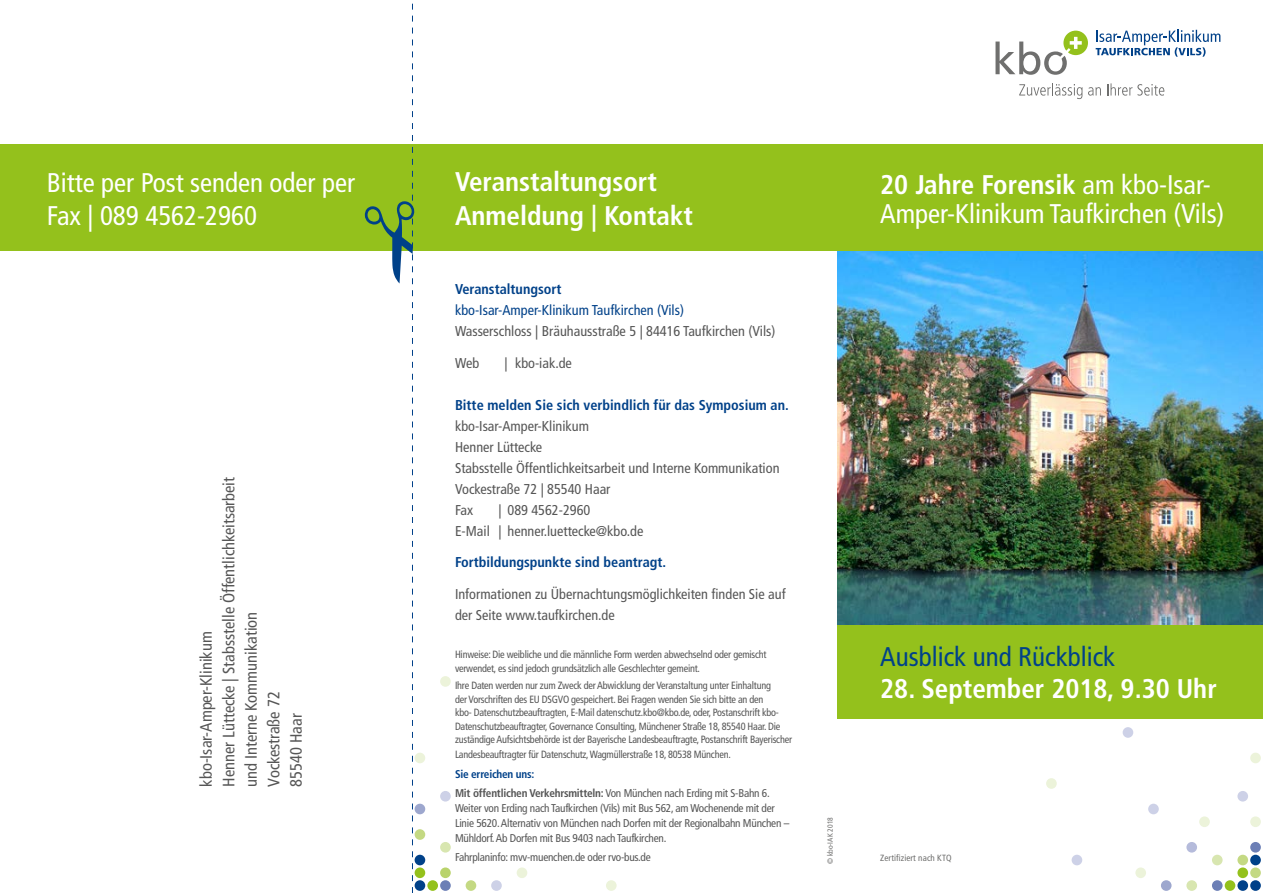
<style>
.page{position:relative;width:1263px;height:893px;background:#fff}
.page>*{position:absolute;margin:0;border:0;box-sizing:border-box;transform-origin:0 0}
.t1{font:condensed 27px/33px "Frutiger LT Com";color:#fff}
.t2{font:700 condensed 27px/34.5px "Frutiger LT Com";color:#fff}
.t3{font:condensed 27px "Frutiger LT Com";color:#004189}
.t4{font:condensed 16.5px/22.5px "Frutiger LT Com";color:#565656}
.t5{font:condensed 14.25px/21px "Frutiger LT Com";color:#565656}
.t6{font:700 condensed 14.25px "Frutiger LT Com";color:#004189}
.t7{font:condensed 14.25px "Frutiger LT Com";color:#004189}
.t8{font:condensed 11.25px/15px "Frutiger LT Com";letter-spacing:-.02em;color:#565656}
.t9{font:700 condensed 11.25px/19.2px "Frutiger LT Com";letter-spacing:-.02em;color:#565656}
.t10{font:condensed 10.5px/13.5px "Frutiger LT Com";letter-spacing:-.02em;color:#565656}
.t11{font:condensed 9px "Frutiger LT Com";letter-spacing:.01em;color:#6f6f6e}
.t12{font:condensed 7.5px "Frutiger LT Com";color:#6f6f6e}
.s1{color:#004189}
.s2{font-weight:400}
.s3{font-weight:700}
</style>
<div class="page">
<div style="left:1046px;top:778px;width:11px;height:11px;background:#ecf3da;border-radius:50%"></div>
<div style="left:1071px;top:855px;width:11px;height:10px;background:#cdd1e7;border-radius:50%"></div>
<div style="left:1123px;top:727px;width:10px;height:11px;background:#cdd1e7;border-radius:50%"></div>
<div style="left:1135px;top:867px;width:11px;height:11px;background:#ecf3da;border-radius:50%"></div>
<div style="left:1148px;top:804px;width:11px;height:10px;background:#cdd1e7;border-radius:50%"></div>
<div style="left:1161px;top:880px;width:10px;height:11px;background:#9da7ce;border-radius:50%"></div>
<div style="left:1186px;top:880px;width:11px;height:11px;background:#d8e6b0;border-radius:50%"></div>
<div style="left:1186px;top:842px;width:11px;height:11px;background:#b5bbdb;border-radius:50%"></div>
<div style="left:1199px;top:816px;width:11px;height:11px;background:#ecf3da;border-radius:50%"></div>
<div style="left:1212px;top:880px;width:10px;height:11px;background:#6c7fb6;border-radius:50%"></div>
<div style="left:1212px;top:855px;width:10px;height:10px;background:#d8e6b0;border-radius:50%"></div>
<div style="left:1225px;top:880px;width:10px;height:11px;background:#94c11c;border-radius:50%"></div>
<div style="left:1237px;top:880px;width:11px;height:11px;background:#004189;border-radius:50%"></div>
<div style="left:1237px;top:867px;width:11px;height:11px;background:#94c11c;border-radius:50%"></div>
<div style="left:1237px;top:855px;width:11px;height:10px;background:#c4d983;border-radius:50%"></div>
<div style="left:1237px;top:791px;width:11px;height:10px;background:#cdd1e7;border-radius:50%"></div>
<div style="left:1250px;top:880px;width:11px;height:11px;background:#004189;border-radius:50%"></div>
<div style="left:1250px;top:867px;width:11px;height:11px;background:#c4d983;border-radius:50%"></div>
<div style="left:1250px;top:855px;width:11px;height:10px;background:#004189;border-radius:50%"></div>
<div style="left:1250px;top:842px;width:11px;height:11px;background:#6c7fb6;border-radius:50%"></div>
<div style="left:1250px;top:816px;width:11px;height:11px;background:#ecf3da;border-radius:50%"></div>
<div style="left:1250px;top:753px;width:11px;height:10px;background:#ecf3da;border-radius:50%"></div>
<div style="left:606px;top:880px;width:11px;height:11px;background:#ecf3da;border-radius:50%"></div>
<div style="left:491px;top:880px;width:11px;height:11px;background:#cdd1e7;border-radius:50%"></div>
<div style="left:466px;top:880px;width:10px;height:11px;background:#c4d983;border-radius:50%"></div>
<div style="left:440px;top:880px;width:11px;height:11px;background:#6c7fb6;border-radius:50%"></div>
<div style="left:427px;top:880px;width:11px;height:11px;background:#94c11c;border-radius:50%"></div>
<div style="left:415px;top:880px;width:10px;height:11px;background:#004189;border-radius:50%"></div>
<div style="left:517px;top:867px;width:10px;height:11px;background:#ecf3da;border-radius:50%"></div>
<div style="left:440px;top:867px;width:11px;height:11px;background:#b9d36b;border-radius:50%"></div>
<div style="left:415px;top:867px;width:10px;height:11px;background:#94c11c;border-radius:50%"></div>
<div style="left:415px;top:855px;width:10px;height:10px;background:#004189;border-radius:50%"></div>
<div style="left:440px;top:842px;width:11px;height:11px;background:#d8e6b0;border-radius:50%"></div>
<div style="left:415px;top:829px;width:10px;height:11px;background:#c4d983;border-radius:50%"></div>
<div style="left:415px;top:804px;width:10px;height:10px;background:#9da7ce;border-radius:50%"></div>
<div style="left:440px;top:791px;width:11px;height:10px;background:#cdd1e7;border-radius:50%"></div>
<div style="left:415px;top:753px;width:10px;height:10px;background:#ecf3da;border-radius:50%"></div>
<div style="left:440px;top:676px;width:11px;height:11px;background:#ecf3da;border-radius:50%"></div>
<img style="left:838px;top:251px;width:425px;height:374px">
<div style="left:838px;top:145px;width:425px;height:106px;background:#94c11c"></div>
<div style="left:838px;top:625px;width:425px;height:94px;background:#94c11c"></div>
<div style="left:0;top:145px;width:838px;height:106px;background:#94c11c"></div>
<svg style="left:365px;top:3px;width:49px;height:890px"></svg>
<svg style="left:995px;top:31px;width:93px;height:44px"></svg>
<svg style="left:1096px;top:30px;width:124px;height:27px"></svg>
<svg style="left:1019px;top:83px;width:63px;height:16px"></svg>
<svg style="left:1088px;top:87px;width:13px;height:9px"></svg>
<svg style="left:1107px;top:83px;width:57px;height:13px"></svg>
<h1 class="t1" style="left:47px;top:166px;width:310px">Bitte per Post senden oder per<br>Fax | 089 4562-2960</h1>
<h2 class="t4" style="left:195px;top:787px;width:311px;rotate:-90deg">kbo-Isar-Amper-Klinikum<br>Henner Lüttecke | Stabsstelle Öffentlichkeitsarbeit und Interne Kommunikation<br>Vockestraße 72<br>85540 Haar</h2>
<h1 class="t2" style="left:455px;top:164px;width:240px">Veranstaltungsort<br>Anmeldung | Kontakt</h1>
<h3 class="t6" style="left:455px;top:281px;width:108px">Veranstaltungsort</h3>
<h3 class="t7" style="left:455px;top:302px;width:231px">kbo-Isar-Amper-Klinikum Taufkirchen (Vils)</h3>
<h3 class="t5" style="left:455px;top:321px;width:322px">Wasserschloss | Bräuhausstraße 5 | 84416 Taufkirchen (Vils)</h3>
<h3 class="t5" style="left:455px;top:352px;width:26px">Web</h3>
<h3 class="t5" style="left:504px;top:352px;width:69px">| kbo-iak.de</h3>
<h3 class="t6" style="left:455px;top:396px;width:335px">Bitte melden Sie sich verbindlich für das Symposium an.</h3>
<h3 class="t5" style="left:455px;top:415px;width:326px">kbo-Isar-Amper-Klinikum<br>Henner Lüttecke<br>Stabsstelle Öffentlichkeitsarbeit und Interne Kommunikation<br>Vockestraße 72 | 85540 Haar<br>Fax</h3>
<h3 class="t5" style="left:455px;top:499px;width:190px;text-indent:43px">| 089 4562-2960<br>E-Mail | henner.luettecke@kbo.de</h3>
<h3 class="t6" style="left:455px;top:554px;width:213px">Fortbildungspunkte sind beantragt.</h3>
<h3 class="t5" style="left:455px;top:583px;width:332px">Informationen zu Übernachtungsmöglichkeiten finden Sie auf der Seite www.taufkirchen.de</h3>
<p class="t10" style="left:455px;top:648px;width:313px">Hinweise: Die weibliche und die männliche Form werden abwechselnd oder gemischt verwendet, es sind jedoch grundsätzlich alle Geschlechter gemeint.</p>
<p class="t10" style="left:455px;top:679px;width:339px">Ihre Daten werden nur zum Zweck der Abwicklung der Veranstaltung unter Einhaltung<br>der Vorschriften des EU DSGVO gespeichert. Bei Fragen wenden Sie sich bitte an den<br>kbo- Datenschutzbeauftragten, E-Mail datenschutz.kbo@kbo.de, oder, Postanschrift kbo-Datenschutzbeauftragter, Governance Consulting, Münchener Straße 18, 85540 Haar. Die zuständige Aufsichtsbehörde ist der Bayerische Landesbeauftragte, Postanschrift Bayerischer</p>
<p class="t10" style="left:455px;top:748px;width:277px">Landesbeauftragter für Datenschutz, Wagmüllerstraße 18, 80538 München.</p>
<p class="t9" style="left:455px;top:764px;width:316px"><span class="s1">Sie erreichen uns:<br></span>Mit öffentlichen Verkehrsmitteln: <span class="s2">Von München nach Erding mit S-Bahn 6.</span></p>
<p class="t8" style="left:455px;top:800px;width:336px">Weiter von Erding nach Taufkirchen (Vils) mit Bus 562, am Wochenende mit der<br>Linie 5620. Alternativ von München nach Dorfen mit der Regionalbahn München –<br>Mühldorf. Ab Dorfen mit Bus 9403 nach Taufkirchen.</p>
<p class="t8" style="left:455px;top:850px;width:197px">Fahrplaninfo: mvv-muenchen.de oder rvo-bus.de</p>
<p class="t12" style="left:826px;top:864px;width:48px;rotate:-90deg">© kbo-IAK 2018</p>
<h1 class="t1" style="left:880px;top:171px;width:346px;line-height:28.5px"><span class="s3">20 Jahre Forensik</span> am kbo-Isar-<br>Amper-Klinikum Taufkirchen (Vils)</h1>
<h1 class="t3" style="left:880px;top:640px;width:236px">Ausblick und Rückblick</h1>
<h1 class="t2" style="left:880px;top:672px;width:338px">28. September 2018, 9.30 Uhr</h1>
<p class="t11" style="left:880px;top:853px;width:73px">Zertifiziert nach KTQ</p>
</div>
